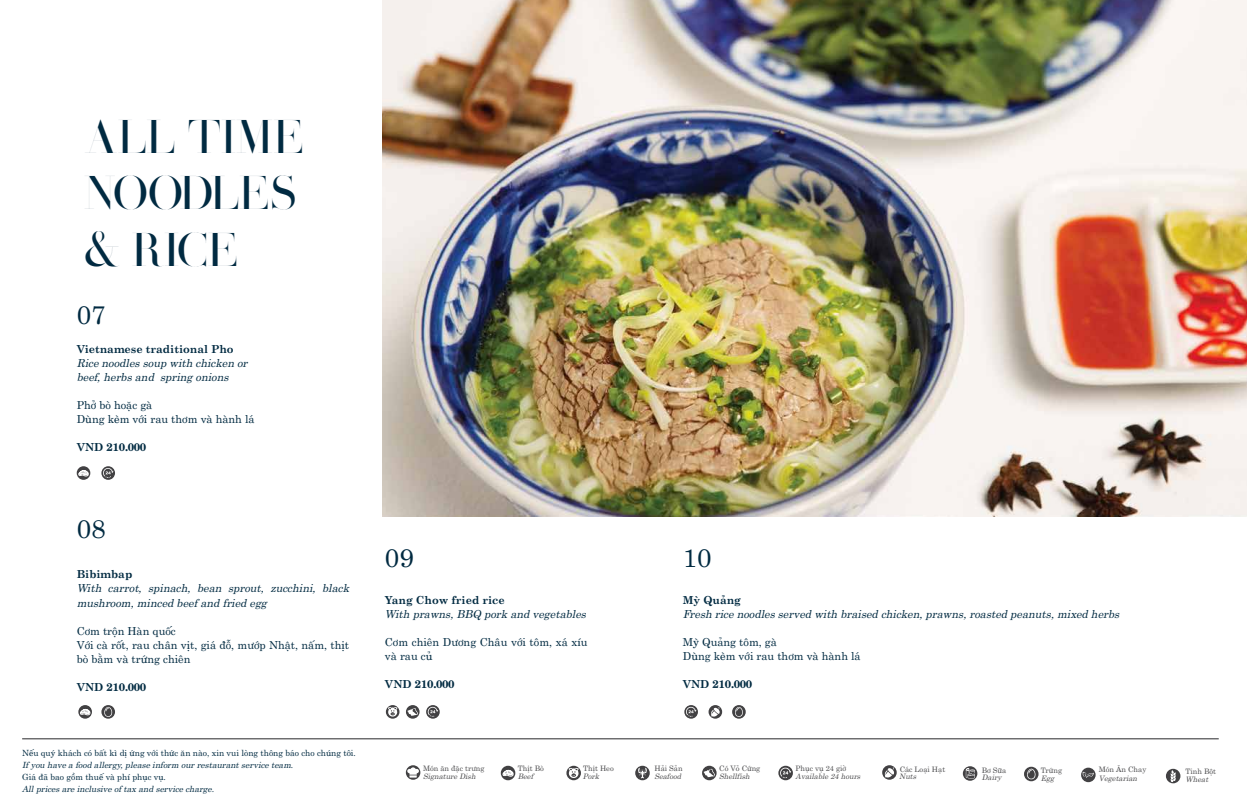
<style>
.page{position:relative;width:1248px;height:808px;background:#fff}
.page>*{position:absolute;margin:0;border:0;box-sizing:border-box;transform-origin:0 0}
.t1{font:47.2px/56.6px "Henri Didot";letter-spacing:-.015em;color:#002a41}
.t2{font:25.9px "UTM Centur";color:#002a41}
.t3{font:italic 11px/14px "UTM Centur";color:#002a41}
.t4{font:11px/14px "UTM Centur";color:#002a41}
.t5{font:700 11px "UTM Centur";color:#002a41}
.t6{font:8.5px/12px "UTM Centur";color:#002a41}
.t7{font:italic 8.5px "UTM Centur";color:#002a41}
.t8{font:7.5px "UTM Centur";color:#4c4c4e}
.t9{font:italic 7.5px "UTM Centur";color:#4c4c4e}
.s1{font-style:italic}
</style>
<div class="page">
<hr style="left:22px;top:738px;width:1196px;height:1px;background:#4c4c4e">
<svg style="left:386px;top:705px;width:13px;height:14px"></svg>
<img style="left:382px;top:0;width:864px;height:517px">
<div style="left:77px;top:466px;width:13px;height:14px;background:#424143;border-radius:50%"></div>
<svg style="left:78px;top:470px;width:11px;height:7px"></svg>
<svg style="left:101px;top:466px;width:14px;height:14px"></svg>
<svg style="left:103px;top:468px;width:10px;height:10px"></svg>
<svg style="left:78px;top:705px;width:14px;height:14px"></svg>
<svg style="left:80px;top:709px;width:10px;height:6px"></svg>
<svg style="left:101px;top:705px;width:14px;height:14px"></svg>
<svg style="left:104px;top:705px;width:9px;height:13px"></svg>
<div style="left:406px;top:705px;width:13px;height:14px;background:#424143;border-radius:50%"></div>
<svg style="left:407px;top:708px;width:11px;height:8px"></svg>
<svg style="left:426px;top:705px;width:13px;height:14px"></svg>
<svg style="left:427px;top:707px;width:11px;height:10px"></svg>
<div style="left:732px;top:705px;width:13px;height:14px;background:#424143;border-radius:50%"></div>
<svg style="left:734px;top:705px;width:9px;height:13px"></svg>
<svg style="left:708px;top:705px;width:14px;height:14px"></svg>
<svg style="left:684px;top:705px;width:14px;height:14px"></svg>
<svg style="left:685px;top:707px;width:11px;height:10px"></svg>
<svg style="left:1023px;top:767px;width:15px;height:14px"></svg>
<svg style="left:1026px;top:767px;width:10px;height:14px"></svg>
<svg style="left:962px;top:766px;width:15px;height:15px"></svg>
<svg style="left:965px;top:768px;width:9px;height:11px"></svg>
<svg style="left:882px;top:765px;width:14px;height:15px"></svg>
<svg style="left:1165px;top:769px;width:15px;height:14px"></svg>
<svg style="left:1170px;top:770px;width:5px;height:12px"></svg>
<svg style="left:1080px;top:768px;width:15px;height:14px"></svg>
<svg style="left:1082px;top:772px;width:11px;height:6px"></svg>
<svg style="left:566px;top:766px;width:15px;height:14px"></svg>
<svg style="left:635px;top:766px;width:14px;height:14px"></svg>
<svg style="left:638px;top:767px;width:8px;height:11px"></svg>
<svg style="left:406px;top:765px;width:14px;height:15px"></svg>
<div style="left:702px;top:766px;width:14px;height:14px;background:#424143;border-radius:50%"></div>
<svg style="left:703px;top:769px;width:12px;height:8px"></svg>
<div style="left:501px;top:766px;width:14px;height:14px;background:#424143;border-radius:50%"></div>
<svg style="left:502px;top:770px;width:11px;height:7px"></svg>
<svg style="left:778px;top:766px;width:14px;height:14px"></svg>
<svg style="left:780px;top:767px;width:11px;height:11px"></svg>
<h1 class="t1" style="left:84px;top:108px;width:221px">ALL TIME<br>NOODLES &amp; RICE</h1>
<h2 class="t2" style="left:77px;top:294px;width:30px">07</h2>
<p class="t5" style="left:77px;top:340px;width:158px">Vietnamese traditional Pho</p>
<p class="t3" style="left:77px;top:355px;width:172px">Rice noodles soup with chicken or beef, herbs and spring onions</p>
<p class="t4" style="left:77px;top:397px;width:179px">Phở bò hoặc gà<br>Dùng kèm với rau thơm và hành lá</p>
<p class="t5" style="left:77px;top:438px;width:71px">VND 210.000</p>
<h2 class="t2" style="left:77px;top:508px;width:30px">08</h2>
<p class="t5" style="left:77px;top:565px;width:57px">Bibimbap</p>
<p class="t3" style="left:77px;top:580px;width:274px">With carrot, spinach, bean sprout, zucchini, black mushroom, minced beef and fried egg</p>
<p class="t4" style="left:77px;top:622px;width:274px">Cơm trộn Hàn quốc<br>Với cà rốt, rau chân vịt, giá đỗ, mướp Nhật, nấm, thịt bò bằm và trứng chiên</p>
<p class="t5" style="left:77px;top:677px;width:71px">VND 210.000</p>
<p class="t6" style="left:22px;top:745px;width:335px">Nếu quý khách có bất kì dị ứng với thức ăn nào, xin vui lòng thông báo cho chúng tôi.<br><span class="s1">If you have a food allergy, please inform our restaurant service team</span>.<br>Giá đã bao gồm thuế và phí phục vụ.</p>
<p class="t7" style="left:22px;top:781px;width:193px">All prices are inclusive of tax and service charge.</p>
<h2 class="t2" style="left:385px;top:537px;width:30px">09</h2>
<h2 class="t2" style="left:682px;top:537px;width:30px">10</h2>
<p class="t5" style="left:385px;top:590px;width:121px">Yang Chow fried rice</p>
<p class="t3" style="left:385px;top:606px;width:202px">With prawns, BBQ pork and vegetables</p>
<p class="t4" style="left:385px;top:634px;width:204px">Cơm chiên Dương Châu với tôm, xá xíu và rau củ</p>
<p class="t5" style="left:385px;top:674px;width:71px">VND 210.000</p>
<p class="t5" style="left:682px;top:590px;width:60px">Mỳ Quảng</p>
<p class="t3" style="left:682px;top:606px;width:438px">Fresh rice noodles served with braised chicken, prawns, roasted peanuts, mixed herbs</p>
<p class="t4" style="left:682px;top:634px;width:179px">Mỳ Quảng tôm, gà<br>Dùng kèm với rau thơm và hành lá</p>
<p class="t5" style="left:682px;top:674px;width:71px">VND 210.000</p>
<p class="t8" style="left:423px;top:762px;width:63px">Món ăn đặc trưng</p>
<p class="t8" style="left:518px;top:762px;width:28px">Thịt Bò</p>
<p class="t8" style="left:583px;top:762px;width:32px">Thịt Heo</p>
<p class="t8" style="left:654px;top:762px;width:30px">Hải Sản</p>
<p class="t8" style="left:719px;top:762px;width:42px">Có Vỏ Cứng</p>
<p class="t9" style="left:423px;top:770px;width:54px">Signature Dish</p>
<p class="t9" style="left:518px;top:770px;width:17px">Beef</p>
<p class="t9" style="left:582px;top:770px;width:18px">Pork</p>
<p class="t9" style="left:654px;top:770px;width:28px">Seafood</p>
<p class="t9" style="left:719px;top:770px;width:32px">Shellfish</p>
<p class="t8" style="left:795px;top:762px;width:52px">Phục vụ 24 giờ</p>
<p class="t9" style="left:795px;top:770px;width:66px">Available 24 hours</p>
<p class="t8" style="left:1098px;top:763px;width:49px">Món Ăn Chay</p>
<p class="t8" style="left:899px;top:763px;width:47px">Các Loại Hạt</p>
<p class="t8" style="left:981px;top:764px;width:26px">Bơ Sữa</p>
<p class="t8" style="left:1040px;top:764px;width:23px">Trứng</p>
<p class="t8" style="left:1185px;top:765px;width:32px">Tinh Bột</p>
<p class="t9" style="left:1098px;top:772px;width:40px">Vegetarian</p>
<p class="t9" style="left:899px;top:770px;width:19px">Nuts</p>
<p class="t9" style="left:981px;top:771px;width:21px">Dairy</p>
<p class="t9" style="left:1040px;top:772px;width:15px">Egg</p>
<p class="t9" style="left:1185px;top:773px;width:24px">Wheat</p>
</div>
